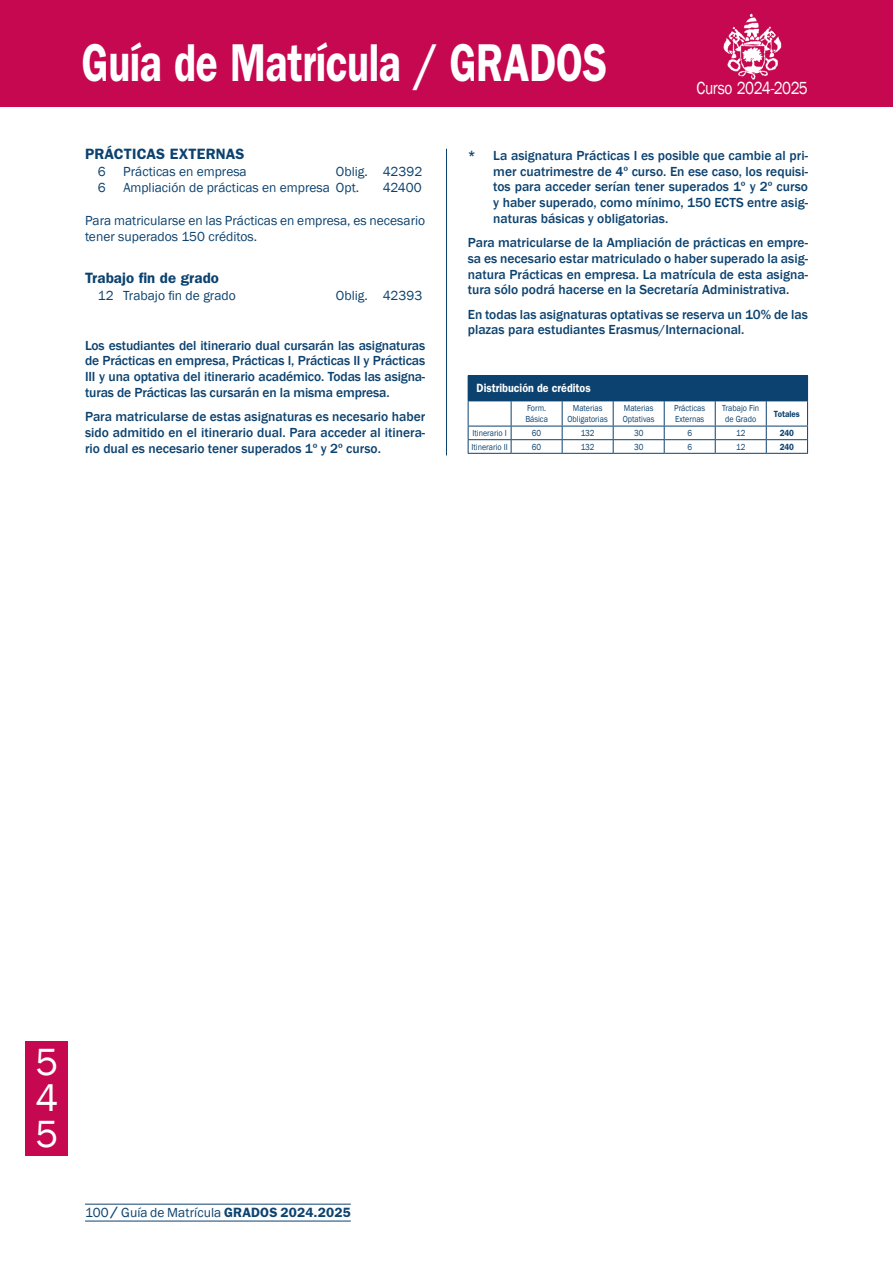
<style>
.page{position:relative;width:893px;height:1263px;background:#fff}
.page>*{position:absolute;margin:0;border:0;box-sizing:border-box;transform-origin:0 0}
.t1{font:600 53.55px "ITC Franklin Gothic Std";letter-spacing:-.01em;color:#fff;scale:.76 1}
.t2{font:39px/35.8px "Franklin Gothic";color:#fff;text-align:justify}
.t3{font:18px "Franklin Gothic";letter-spacing:-.035em;color:#fff;scale:.85 1}
.t4{font:600 15px "ITC Franklin Gothic Std";letter-spacing:.005em;color:#0c426f}
.t5{font:500 13.5px/15.8px "Franklin Gothic";color:#0c426f;text-align:justify}
.t6{font:13.5px/15.8px "Franklin Gothic";color:#0c426f}
.t7{font:600 12px "ITC Franklin Gothic Std";color:#fff;scale:.89 1}
.t8{font:9px/10.8px "Franklin Gothic";color:#0c426f;scale:.89 1}
.t9{font:600 9px "ITC Franklin Gothic Std";color:#0c426f;scale:.89 1}
.s1{font-family:"ITC Franklin Gothic Std";font-weight:600}
</style>
<div class="page">
<div style="left:0;top:0;width:893px;height:106px;background:#c60850"></div>
<img style="left:723px;top:13px;width:58px;height:67px">
<hr style="left:85px;top:1204px;width:266px;height:1px;background:#0c426f">
<hr style="left:85px;top:1221px;width:266px;height:1px;background:#0c426f">
<div style="left:26px;top:1041px;width:42px;height:115px;background:#c60850"></div>
<hr style="left:446px;top:149px;width:1px;height:306px;background:#0c426f">
<div style="left:468px;top:376px;width:339px;height:25px;background:#0c426f"></div>
<hr style="left:468px;top:375px;width:43px;height:1px;background:#0c426f">
<hr style="left:511px;top:375px;width:51px;height:1px;background:#0c426f">
<hr style="left:562px;top:375px;width:51px;height:1px;background:#0c426f">
<hr style="left:613px;top:375px;width:51px;height:1px;background:#0c426f">
<hr style="left:664px;top:375px;width:51px;height:1px;background:#0c426f">
<hr style="left:715px;top:375px;width:51px;height:1px;background:#0c426f">
<hr style="left:766px;top:375px;width:42px;height:1px;background:#0c426f">
<svg style="left:468px;top:401px;width:1px;height:52px"></svg>
<svg style="left:511px;top:401px;width:1px;height:52px"></svg>
<svg style="left:562px;top:401px;width:1px;height:52px"></svg>
<svg style="left:613px;top:401px;width:1px;height:52px"></svg>
<svg style="left:664px;top:401px;width:1px;height:52px"></svg>
<svg style="left:715px;top:401px;width:1px;height:52px"></svg>
<svg style="left:766px;top:401px;width:1px;height:52px"></svg>
<svg style="left:807px;top:376px;width:1px;height:77px"></svg>
<hr style="left:468px;top:426px;width:43px;height:1px;background:#0c426f">
<hr style="left:511px;top:426px;width:51px;height:1px;background:#0c426f">
<hr style="left:562px;top:426px;width:51px;height:1px;background:#0c426f">
<hr style="left:613px;top:426px;width:51px;height:1px;background:#0c426f">
<hr style="left:664px;top:426px;width:51px;height:1px;background:#0c426f">
<hr style="left:715px;top:426px;width:51px;height:1px;background:#0c426f">
<hr style="left:766px;top:426px;width:42px;height:1px;background:#0c426f">
<hr style="left:468px;top:439px;width:43px;height:1px;background:#0c426f">
<hr style="left:511px;top:439px;width:51px;height:1px;background:#0c426f">
<hr style="left:562px;top:439px;width:51px;height:1px;background:#0c426f">
<hr style="left:613px;top:439px;width:51px;height:1px;background:#0c426f">
<hr style="left:664px;top:439px;width:51px;height:1px;background:#0c426f">
<hr style="left:715px;top:439px;width:51px;height:1px;background:#0c426f">
<hr style="left:766px;top:439px;width:42px;height:1px;background:#0c426f">
<hr style="left:468px;top:453px;width:43px;height:1px;background:#0c426f">
<hr style="left:511px;top:453px;width:51px;height:1px;background:#0c426f">
<hr style="left:562px;top:453px;width:51px;height:1px;background:#0c426f">
<hr style="left:613px;top:453px;width:51px;height:1px;background:#0c426f">
<hr style="left:664px;top:453px;width:51px;height:1px;background:#0c426f">
<hr style="left:715px;top:453px;width:51px;height:1px;background:#0c426f">
<hr style="left:766px;top:453px;width:42px;height:1px;background:#0c426f">
<h1 class="t1" style="left:82px;top:31px;width:693px">Guía de Matrícula / GRADOS</h1>
<h3 class="t3" style="left:697px;top:77px;width:133px">Curso 2024-2025</h3>
<p class="t4" style="left:85px;top:145px;width:161px">PRÁCTICAS EXTERNAS</p>
<p class="t6" style="left:98px;top:164px;width:9px">6</p>
<p class="t6" style="left:123px;top:164px;width:125px">Prácticas en empresa</p>
<p class="t6" style="left:336px;top:164px;width:88px">Oblig. 42392</p>
<p class="t6" style="left:98px;top:180px;width:9px">6</p>
<p class="t6" style="left:123px;top:180px;width:237px">Ampliación de prácticas en empresa Opt.</p>
<p class="t6" style="left:383px;top:180px;width:40px">42400</p>
<p class="t6" style="left:85px;top:213px;width:342px">Para matricularse en las Prácticas en empresa, es necesario tener superados 150 créditos.</p>
<p class="t4" style="left:85px;top:269px;width:135px">Trabajo fin de grado</p>
<p class="t6" style="left:98px;top:288px;width:140px">12 Trabajo fin de grado</p>
<p class="t6" style="left:336px;top:288px;width:88px">Oblig. 42393</p>
<p class="t5" style="left:85px;top:337px;width:342px">Los estudiantes del itinerario dual cursarán las asignaturas de Prácticas en empresa, Prácticas I, Prácticas II y Prácticas III y una optativa del itinerario académico. Todas las asigna&shy;turas de Prácticas las cursarán en la misma empresa.</p>
<p class="t5" style="left:85px;top:409px;width:342px">Para matricularse de estas asignaturas es necesario haber sido admitido en el itinerario dual. Para acceder al itinera&shy;rio dual es necesario tener superados 1º y 2º curso.</p>
<p class="t5" style="left:493px;top:148px;width:316px;text-indent:-26px">* La asignatura Prácticas I es posible que cambie al pri&shy;mer cuatrimestre de 4º curso. En ese caso, los requisi&shy;tos para acceder serían tener superados 1º y 2º curso y haber superado, como mínimo, 150 ECTS entre asig&shy;naturas básicas y obligatorias.</p>
<p class="t5" style="left:468px;top:235px;width:342px">Para matricularse de la Ampliación de prácticas en empre&shy;sa es necesario estar matriculado o haber superado la asig&shy;natura Prácticas en empresa. La matrícula de esta asigna&shy;tura sólo podrá hacerse en la Secretaría Administrativa.</p>
<p class="t5" style="left:468px;top:306px;width:342px">En todas las asignaturas optativas se reserva un 10% de las plazas para estudiantes Erasmus/Internacional.</p>
<p class="t7" style="left:477px;top:381px;width:130px">Distribución de créditos</p>
<p class="t8" style="left:525px;top:403px;width:27px">Form.<br>Básica</p>
<p class="t8" style="left:568px;top:403px;width:47px;text-align:center">Materias<br>Obligatorias</p>
<p class="t8" style="left:623px;top:403px;width:37px">Materias<br>Optativas</p>
<p class="t8" style="left:674px;top:403px;width:36px">Prácticas<br>Externas</p>
<p class="t8" style="left:722px;top:403px;width:43px;text-align:center">Trabajo Fin de Grado</p>
<p class="t9" style="left:774px;top:408px;width:31px">Totales</p>
<p class="t8" style="left:472px;top:428px;width:40px">Itinerario I</p>
<p class="t8" style="left:532px;top:428px;width:12px">60</p>
<p class="t8" style="left:581px;top:428px;width:17px">132</p>
<p class="t8" style="left:634px;top:428px;width:12px">30</p>
<p class="t8" style="left:687px;top:428px;width:7px">6</p>
<p class="t8" style="left:736px;top:428px;width:12px">12</p>
<p class="t9" style="left:780px;top:428px;width:18px">240</p>
<p class="t8" style="left:471px;top:441px;width:42px">Itinerario II</p>
<p class="t8" style="left:532px;top:441px;width:12px">60</p>
<p class="t8" style="left:581px;top:441px;width:17px">132</p>
<p class="t8" style="left:634px;top:441px;width:12px">30</p>
<p class="t8" style="left:687px;top:441px;width:7px">6</p>
<p class="t8" style="left:736px;top:441px;width:12px">12</p>
<p class="t9" style="left:780px;top:441px;width:18px">240</p>
<h2 class="t2" style="left:35px;top:1045px;width:24px">5<br>4<br>5</h2>
<p class="t6" style="left:85px;top:1205px;width:267px">100<span class="s1">/</span> Guía de Matrícula <span class="s1">GRADOS 2024.2025</span></p>
</div>
